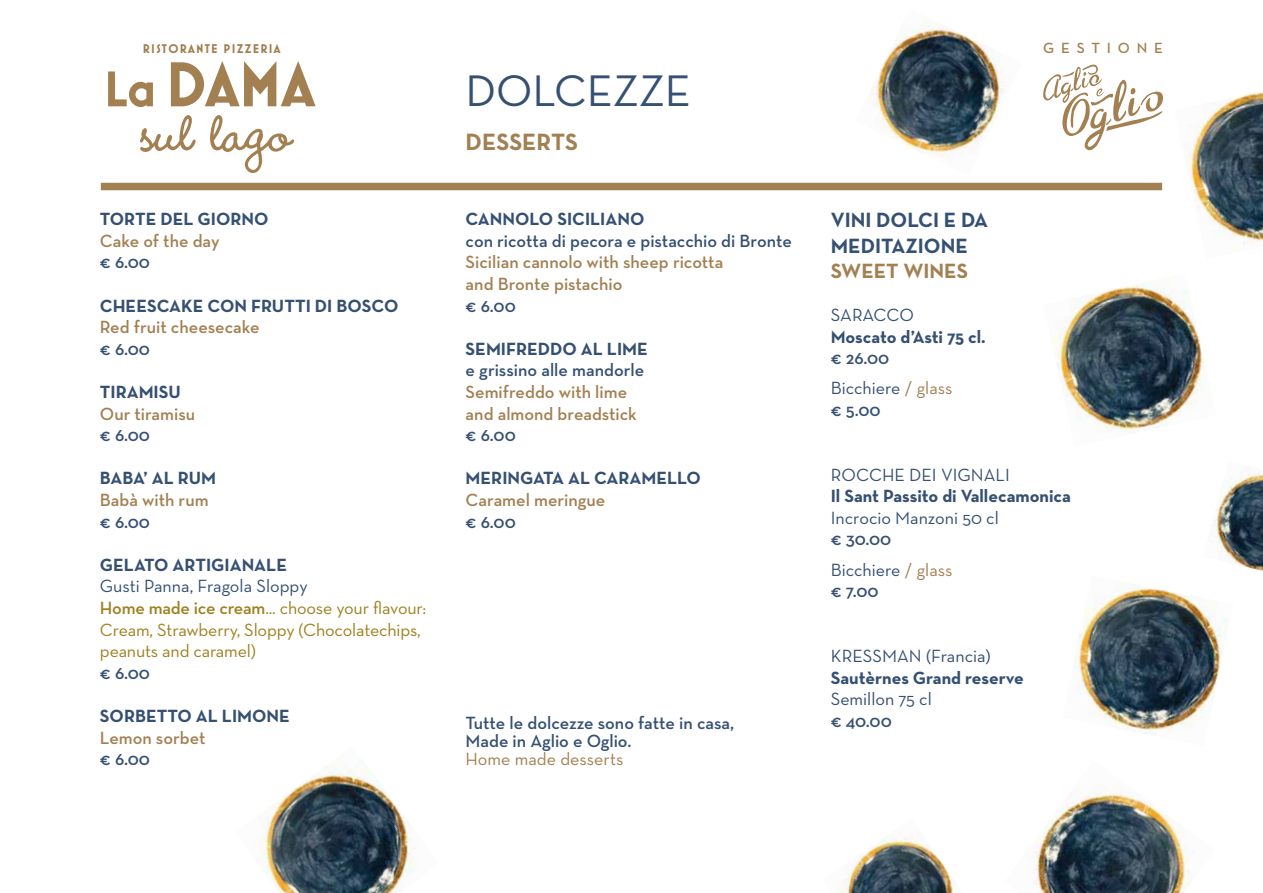
<style>
.page{position:relative;width:1263px;height:893px;background:#fff}
.page>*{position:absolute;margin:0;border:0;box-sizing:border-box;transform-origin:0 0}
.t1{font:700 66.6px "Wendy LP Std";color:#a28052}
.t2{font:700 64.2px "Mostra Nuova";color:#a28052}
.t3{font:45px "Neutra Text";color:#365072}
.t4{font:700 24px "Neutra Text";color:#a28052}
.t5{font:700 21px/25.2px "Neutra Text";color:#365072}
.t6{font:700 21px "Neutra Text";color:#a28052}
.t7{font:700 18px "Neutra Text";color:#365072}
.t8{font:600 18px/18px "Neutra Text";color:#365072}
.t9{font:600 18px/21.6px "Neutra Text";color:#a28052}
.t10{font:18px/21.6px "Neutra Text";letter-spacing:-.01em;color:#9f801f}
.t11{font:18px/30.2px "Neutra Text";color:#365072}
.t12{font:18px "Neutra Text";color:#a28052}
.t13{font:600 15px "Neutra Text";letter-spacing:.455em;color:#a28052}
.t14{font:700 12.9px "Mostra Nuova";letter-spacing:.1em;color:#a28052}
.s1{font-size:50.85px}
.s2{color:#365072}
.s3{font-weight:600}
.s4{color:#a28052}
</style>
<div class="page">
<svg style="left:1043px;top:65px;width:120px;height:85px"></svg>
<div style="left:101px;top:183px;width:1061px;height:7px;background:#a28052"></div>
<img style="left:1073px;top:582px;width:157px;height:154px">
<img style="left:1207px;top:468px;width:56px;height:104px">
<img style="left:1024px;top:783px;width:171px;height:110px">
<img style="left:866px;top:19px;width:139px;height:139px">
<img style="left:1051px;top:277px;width:153px;height:156px">
<img style="left:1185px;top:91px;width:78px;height:159px">
<img style="left:835px;top:833px;width:120px;height:60px">
<img style="left:258px;top:756px;width:159px;height:137px">
<p class="t14" style="left:143px;top:41px;width:139px">RISTORANTE PIZZERIA</p>
<h2 class="t2" style="left:104px;top:47px;width:212px"><span class="s1">La</span> DAMA</h2>
<h1 class="t1" style="left:141px;top:93px;width:153px">sul lago</h1>
<p class="t7" style="left:100px;top:208px;width:170px">TORTE DEL GIORNO</p>
<p class="t9" style="left:100px;top:230px;width:121px">Cake of the day</p>
<p class="t8" style="left:100px;top:253px;width:52px">€ 6.00</p>
<p class="t7" style="left:100px;top:294px;width:300px">CHEESCAKE CON FRUTTI DI BOSCO</p>
<p class="t9" style="left:100px;top:316px;width:161px">Red fruit cheesecake</p>
<p class="t8" style="left:100px;top:339px;width:52px">€ 6.00</p>
<p class="t7" style="left:100px;top:381px;width:82px">TIRAMISU</p>
<p class="t9" style="left:100px;top:402px;width:97px">Our tiramisu</p>
<p class="t8" style="left:100px;top:426px;width:52px">€ 6.00</p>
<p class="t7" style="left:100px;top:467px;width:118px">BABA’ AL RUM</p>
<p class="t9" style="left:100px;top:489px;width:110px">Babà with rum</p>
<p class="t8" style="left:100px;top:512px;width:52px">€ 6.00</p>
<p class="t7" style="left:100px;top:553px;width:189px">GELATO ARTIGIANALE</p>
<p class="t10" style="left:100px;top:575px;width:328px"><span class="s2">Gusti Panna, Fragola Sloppy<br></span><span class="s3">Home made ice cream</span>... choose your flavour:<br>Cream, Strawberry, Sloppy (Chocolatechips, peanuts and caramel)</p>
<p class="t8" style="left:100px;top:663px;width:52px">€ 6.00</p>
<p class="t7" style="left:100px;top:705px;width:191px">SORBETTO AL LIMONE</p>
<p class="t9" style="left:100px;top:726px;width:107px">Lemon sorbet</p>
<p class="t8" style="left:100px;top:750px;width:52px">€ 6.00</p>
<h3 class="t3" style="left:466px;top:64px;width:227px">DOLCEZZE</h3>
<h3 class="t4" style="left:466px;top:127px;width:114px">DESSERTS</h3>
<p class="t7" style="left:466px;top:208px;width:180px">CANNOLO SICILIANO</p>
<p class="t8" style="left:466px;top:231px;width:328px">con ricotta di pecora e pistacchio di Bronte</p>
<p class="t9" style="left:466px;top:251px;width:259px">Sicilian cannolo with sheep ricotta and Bronte pistachio</p>
<p class="t8" style="left:466px;top:296px;width:52px">€ 6.00</p>
<p class="t7" style="left:466px;top:337px;width:184px">SEMIFREDDO AL LIME</p>
<p class="t8" style="left:466px;top:361px;width:180px">e grissino alle mandorle</p>
<p class="t9" style="left:466px;top:381px;width:173px">Semifreddo with lime and almond breadstick</p>
<p class="t8" style="left:466px;top:426px;width:52px">€ 6.00</p>
<p class="t7" style="left:466px;top:467px;width:237px">MERINGATA AL CARAMELLO</p>
<p class="t9" style="left:466px;top:489px;width:141px">Caramel meringue</p>
<p class="t8" style="left:466px;top:512px;width:52px">€ 6.00</p>
<p class="t8" style="left:466px;top:714px;width:270px">Tutte le dolcezze sono fatte in casa,<br>Made in Aglio e Oglio.</p>
<p class="t12" style="left:466px;top:748px;width:159px">Home made desserts</p>
<p class="t13" style="left:1043px;top:39px;width:121px">GESTIONE</p>
<p class="t5" style="left:831px;top:207px;width:159px">VINI DOLCI E DA<br>MEDITAZIONE</p>
<p class="t6" style="left:831px;top:257px;width:139px">SWEET WINES</p>
<p class="t11" style="left:831px;top:299px;width:85px">SARACCO</p>
<p class="t7" style="left:831px;top:325px;width:156px">Moscato d’Asti 75 cl.</p>
<p class="t11" style="left:831px;top:343px;width:123px"><span class="s3">€ 26.00<br></span>Bicchiere <span class="s4">/ glass</span></p>
<p class="t8" style="left:831px;top:400px;width:51px">€ 5.00</p>
<p class="t11" style="left:831px;top:459px;width:181px">ROCCHE DEI VIGNALI</p>
<p class="t7" style="left:831px;top:485px;width:242px">Il Sant Passito di Vallecamonica</p>
<p class="t11" style="left:831px;top:502px;width:169px">Incrocio Manzoni 50 cl</p>
<p class="t11" style="left:831px;top:524px;width:123px"><span class="s3">€ 30.00<br></span>Bicchiere <span class="s4">/ glass</span></p>
<p class="t8" style="left:831px;top:582px;width:49px">€ 7.00</p>
<p class="t11" style="left:831px;top:640px;width:161px">KRESSMAN (Francia)</p>
<p class="t7" style="left:831px;top:666px;width:195px">Sautèrnes Grand reserve</p>
<p class="t11" style="left:831px;top:684px;width:103px">Semillon 75 cl</p>
<p class="t8" style="left:831px;top:711px;width:62px">€ 40.00</p>
</div>
